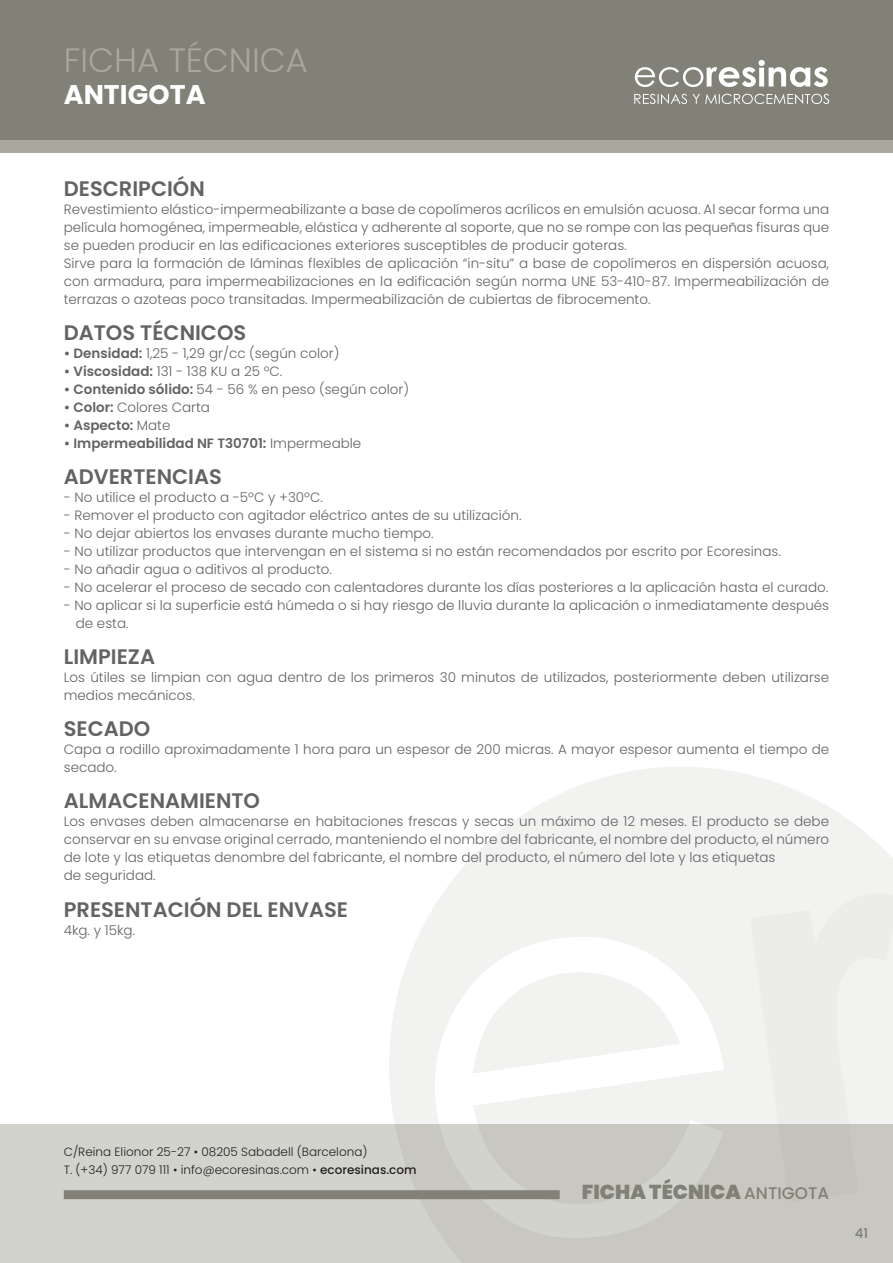
<style>
.page{position:relative;width:893px;height:1263px;background:#fff}
.page>*{position:absolute;margin:0;border:0;box-sizing:border-box;transform-origin:0 0}
.t1{font:300 33.75px "Poppins";color:#a8a89c}
.t2{font:700 27px "Poppins";color:#fff}
.t3{font:600 21px "Poppins";color:#636366}
.t4{font:900 20.1px "Poppins";color:#828177}
.t5{font:300 13.5px/18px "Poppins";color:#636366;text-align:justify}
.t6{font:600 13.5px "Poppins";color:#636366}
.t7{font:500 13.5px "Poppins";color:#636366}
.t8{font:300 12px "Poppins";color:#231f20}
.s1{font-weight:600}
.s2{font-weight:300}
.s3{font-weight:500}
.s4{font-weight:500;font-size:16.8px}
</style>
<div class="page">
<div style="left:0;top:1124px;width:893px;height:139px;background:#d3d3cd"></div>
<svg style="left:389px;top:767px;width:504px;height:496px;fill:#f2f2f0"></svg>
<svg style="left:750px;top:892px;width:143px;height:310px"></svg>
<svg style="left:431px;top:932px;width:293px;height:311px"></svg>
<div style="left:64px;top:1190px;width:496px;height:9px;background:#828177"></div>
<div style="left:0;top:0;width:893px;height:140px;background:#828177"></div>
<div style="left:0;top:140px;width:893px;height:13px;background:#a8a89c"></div>
<svg style="left:635px;top:60px;width:193px;height:27px"></svg>
<svg style="left:634px;top:94px;width:195px;height:10px"></svg>
<p class="t1" style="left:64px;top:40px;width:246px">FICHA TÉCNICA</p>
<p class="t2" style="left:64px;top:79px;width:143px">ANTIGOTA</p>
<p class="t3" style="left:64px;top:177px;width:143px">DESCRIPCIÓN</p>
<p class="t5" style="left:64px;top:201px;width:767px">Revestimiento elástico-impermeabilizante a base de copolímeros acrílicos en emulsión acuosa. Al secar forma una película homogénea, impermeable, elástica y adherente al soporte, que no se rompe con las pequeñas fisuras que se pueden producir en las edificaciones exteriores susceptibles de producir goteras.</p>
<p class="t5" style="left:64px;top:255px;width:767px">Sirve para la formación de láminas flexibles de aplicación “in-situ” a base de copolímeros en dispersión acuosa, con armadura, para impermeabilizaciones en la edificación según norma UNE 53-410-87. Impermeabilización de terrazas o azoteas poco transitadas. Impermeabilización de cubiertas de fibrocemento.</p>
<p class="t3" style="left:64px;top:321px;width:184px">DATOS TÉCNICOS</p>
<p class="t5" style="left:64px;top:345px;width:277px"><span class="s1">• Densidad:</span> 1,25 - 1,29 gr/cc (según color)</p>
<p class="t5" style="left:64px;top:363px;width:220px"><span class="s1">• Viscosidad:</span> 131 - 138 KU a 25 ºC.</p>
<p class="t5" style="left:64px;top:381px;width:347px"><span class="s1">• Contenido sólido:</span> 54 - 56 % en peso (según color)</p>
<p class="t5" style="left:64px;top:399px;width:148px"><span class="s1">• Color:</span> Colores Carta</p>
<p class="t6" style="left:64px;top:418px;width:108px">• Aspecto: <span class="s2">Mate</span></p>
<p class="t6" style="left:64px;top:436px;width:299px">• Impermeabilidad NF T30701: <span class="s2">Impermeable</span></p>
<p class="t3" style="left:64px;top:465px;width:160px">ADVERTENCIAS</p>
<p class="t5" style="left:64px;top:489px;width:261px">- No utilice el producto a -5ºC y +30ºC.</p>
<p class="t5" style="left:64px;top:507px;width:459px">- Remover el producto con agitador eléctrico antes de su utilización.</p>
<p class="t5" style="left:64px;top:525px;width:371px">- No dejar abiertos los envases durante mucho tiempo.</p>
<p class="t5" style="left:64px;top:543px;width:719px">- No utilizar productos que intervengan en el sistema si no están recomendados por escrito por Ecoresinas.</p>
<p class="t5" style="left:64px;top:561px;width:270px">- No añadir agua o aditivos al producto.</p>
<p class="t5" style="left:64px;top:579px;width:766px">- No acelerar el proceso de secado con calentadores durante los días posteriores a la aplicación hasta el curado.</p>
<p class="t5" style="left:64px;top:597px;width:767px">- No aplicar si la superficie está húmeda o si hay riesgo de lluvia durante la aplicación o inmediatamente después</p>
<p class="t5" style="left:76px;top:615px;width:54px">de esta.</p>
<p class="t3" style="left:64px;top:645px;width:93px">LIMPIEZA</p>
<p class="t5" style="left:64px;top:669px;width:767px">Los útiles se limpian con agua dentro de los primeros 30 minutos de utilizados, posteriormente deben utilizarse medios mecánicos.</p>
<p class="t3" style="left:64px;top:717px;width:88px">SECADO</p>
<p class="t5" style="left:64px;top:741px;width:767px">Capa a rodillo aproximadamente 1 hora para un espesor de 200 micras. A mayor espesor aumenta el tiempo de secado.</p>
<p class="t3" style="left:64px;top:789px;width:198px">ALMACENAMIENTO</p>
<p class="t5" style="left:64px;top:813px;width:767px">Los envases deben almacenarse en habitaciones frescas y secas un máximo de 12 meses. El producto se debe conservar en su envase original cerrado, manteniendo el nombre del fabricante, el nombre del producto, el número de lote y las etiquetas denombre del fabricante, el nombre del producto, el número del lote y las etiquetas</p>
<p class="t5" style="left:64px;top:867px;width:93px">de seguridad.</p>
<p class="t3" style="left:64px;top:897px;width:286px">PRESENTACIÓN DEL ENVASE</p>
<p class="t5" style="left:64px;top:921px;width:73px">4kg. y 15kg.</p>
<p class="t8" style="left:64px;top:1144px;width:305px">C/Reina Elionor 25-27 • 08205 Sabadell (Barcelona)</p>
<p class="t8" style="left:64px;top:1162px;width:354px">T. (+34) 977 079 111 • info@ecoresinas.com • <span class="s3">ecoresinas.com</span></p>
<p class="t4" style="left:582px;top:1180px;width:249px">FICHA TÉCNICA <span class="s4">ANTIGOTA</span></p>
<p class="t7" style="left:855px;top:1225px;width:15px">41</p>
</div>
